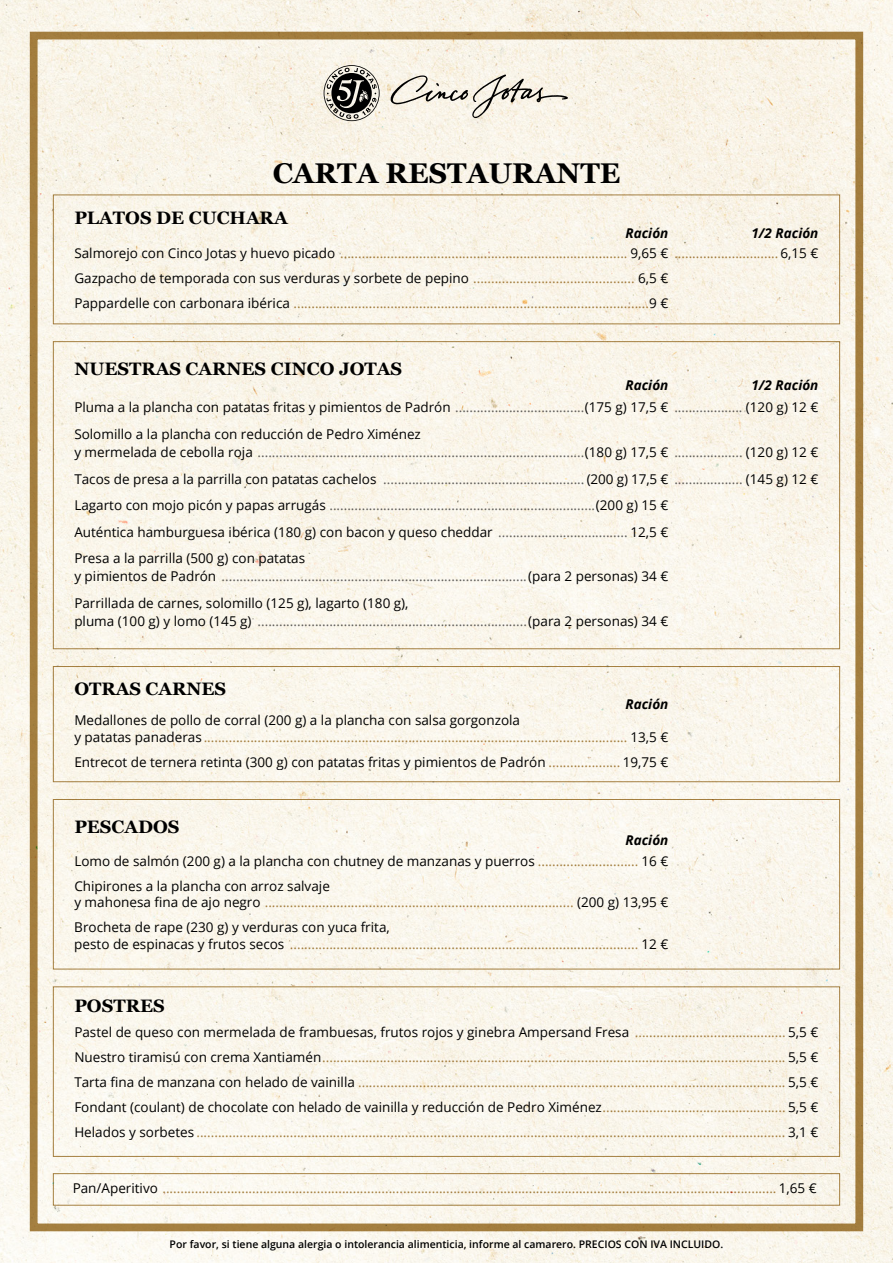
<style>
.page{position:relative;width:893px;height:1263px;background:#fff}
.page>*{position:absolute;margin:0;border:0;box-sizing:border-box;transform-origin:0 0}
.t1{font:700 28.5px "Georgia";color:#000}
.t2{font:700 18px "Georgia";color:#000}
.t3{font:13.5px/25px "Open Sans";color:#a78344}
.t4{font:13.5px/26.5px "Open Sans";color:#000;text-align:right}
.t5{font:13.5px/18.1px "Open Sans";color:#646363}
.t6{font:italic 700 13.5px "Open Sans";color:#000}
.t7{font:600 10.5px "Open Sans";color:#000}
.s1{font-weight:700;font-style:italic;color:#000}
.s2{color:#000}
.s3{font-weight:700;font-style:italic}
.s4{color:#646363}
.s5{color:#a78344}
</style>
<div class="page">
<img style="left:0;top:0;width:893px;height:1263px">
<div style="left:30px;top:32px;width:833px;height:1199px;border:8px solid #a78344"></div>
<svg style="left:324px;top:65px;width:244px;height:56px;background:#d0cbc0"></svg>
<div style="left:53px;top:195px;width:787px;height:129px;border:1px solid #a78344"></div>
<div style="left:53px;top:666px;width:787px;height:116px;border:1px solid #a78344"></div>
<div style="left:53px;top:986px;width:787px;height:171px;border:1px solid #a78344"></div>
<div style="left:53px;top:799px;width:787px;height:170px;border:1px solid #a78344"></div>
<div style="left:53px;top:1173px;width:787px;height:32px;border:1px solid #a78344"></div>
<h1 class="t1" style="left:272px;top:151px;width:349px">CARTA RESTAURANTE</h1>
<h2 class="t2" style="left:74px;top:204px;width:215px">PLATOS DE CUCHARA</h2>
<p class="t3" style="left:74px;top:222px;width:746px;line-height:20.7px;text-align:right"><span class="s1">1/2 Ración<br></span><span class="s2">Salmorejo con Cinco Jotas y huevo picado</span> ................................................................................ <span class="s2">9,65 €</span> ............................. <span class="s2">6,15 €</span></p>
<p class="t3" style="left:74px;top:266px;width:596px"><span class="s2">Gazpacho de temporada con sus verduras y sorbete de pepino</span> ............................................. <span class="s2">6,5 €<br>Pappardelle con carbonara ibérica</span> ...................................................................................................<span class="s2">9 €</span></p>
<p class="t6" style="left:626px;top:223px;width:44px">Ración</p>
<h2 class="t2" style="left:74px;top:355px;width:329px">NUESTRAS CARNES CINCO JOTAS</h2>
<p class="t4" style="left:74px;top:373px;width:746px;line-height:22.4px"><span class="s3">1/2 Ración<br></span>Pluma a la plancha con patatas fritas y pimientos de Padrón <span class="s4">....................................</span>(175 g) 17,5 € <span class="s4">...................</span> (120 g) 12 €</p>
<p class="t5" style="left:74px;top:424px;width:746px"><span class="s2">Solomillo a la plancha con reducción de Pedro Ximénez<br>y mermelada de cebolla roja</span> ...........................................................................................<span class="s2">(180 g) 17,5 €</span> ................... <span class="s2">(120 g) 12 €</span></p>
<p class="t4" style="left:74px;top:465px;width:746px;text-align:left">Tacos de presa a la parrilla con patatas cachelos <span class="s4">........................................................</span> (200 g) 17,5 € <span class="s4">...................</span> (145 g) 12 € Lagarto con mojo picón y papas arrugás <span class="s4">..........................................................................</span>(200 g) 15 €<br>Auténtica hamburguesa ibérica (180 g) con bacon y queso cheddar <span class="s4">....................................</span> 12,5 €<br>Presa a la parrilla (500 g) con patatas</p>
<p class="t4" style="left:74px;top:563px;width:596px;text-align:left">y pimientos de Padrón <span class="s4">.....................................................................................</span>(para 2 personas) 34 €<br>Parrillada de carnes, solomillo (125 g), lagarto (180 g),</p>
<p class="t5" style="left:74px;top:612px;width:596px"><span class="s2">pluma (100 g) y lomo (145 g)</span> ...........................................................................<span class="s2">(para 2 personas) 34 €</span></p>
<p class="t6" style="left:626px;top:375px;width:44px">Ración</p>
<h2 class="t2" style="left:74px;top:675px;width:153px">OTRAS CARNES</h2>
<p class="t6" style="left:626px;top:694px;width:44px">Ración</p>
<p class="t3" style="left:74px;top:712px;width:596px;line-height:16.5px"><span class="s2">Medallones de pollo de corral (200 g) a la plancha con salsa gorgonzola<br>y patatas panaderas</span> ...................................................................................................................... <span class="s2">13,5 €</span></p>
<p class="t4" style="left:74px;top:748px;width:596px">Entrecot de ternera retinta (300 g) con patatas fritas y pimientos de Padrón <span class="s5">....................</span> 19,75 €</p>
<h2 class="t2" style="left:74px;top:813px;width:107px">PESCADOS</h2>
<p class="t4" style="left:74px;top:830px;width:596px;line-height:20.7px"><span class="s3">Ración<br></span>Lomo de salmón (200 g) a la plancha con chutney de manzanas y puerros <span class="s5">............................</span> 16 €</p>
<p class="t3" style="left:74px;top:877px;width:596px;line-height:16.5px"><span class="s2">Chipirones a la plancha con arroz salvaje<br>y mahonesa fina de ajo negro</span> ...................................................................................... <span class="s2">(200 g) 13,95 €</span></p>
<p class="t3" style="left:74px;top:919px;width:596px;line-height:16.5px"><span class="s2">Brocheta de rape (230 g) y verduras con yuca frita,<br>pesto de espinacas y frutos secos</span> ................................................................................................. <span class="s2">12 €</span></p>
<h2 class="t2" style="left:74px;top:992px;width:92px">POSTRES</h2>
<p class="t3" style="left:74px;top:1019px;width:746px;text-align:justify"><span class="s2">Pastel de queso con mermelada de frambuesas, frutos rojos y ginebra Ampersand Fresa</span> .......................................... <span class="s2">5,5 € Nuestro tiramisú con crema Xantiamén</span>................................................................................................................................. <span class="s2">5,5 € Tarta fina de manzana con helado de vainilla</span> ....................................................................................................................... <span class="s2">5,5 € Fondant (coulant) de chocolate con helado de vainilla y reducción de Pedro Ximénez</span>................................................... <span class="s2">5,5 € Helados y sorbetes</span> .................................................................................................................................................................... <span class="s2">3,1 €</span></p>
<p class="t3" style="left:73px;top:1175px;width:746px"><span class="s2">Pan/Aperitivo</span> ........................................................................................................................................................................... <span class="s2">1,65 €</span></p>
<p class="t7" style="left:170px;top:1237px;width:555px">Por favor, si tiene alguna alergia o intolerancia alimenticia, informe al camarero. PRECIOS CON IVA INCLUIDO.</p>
</div>
